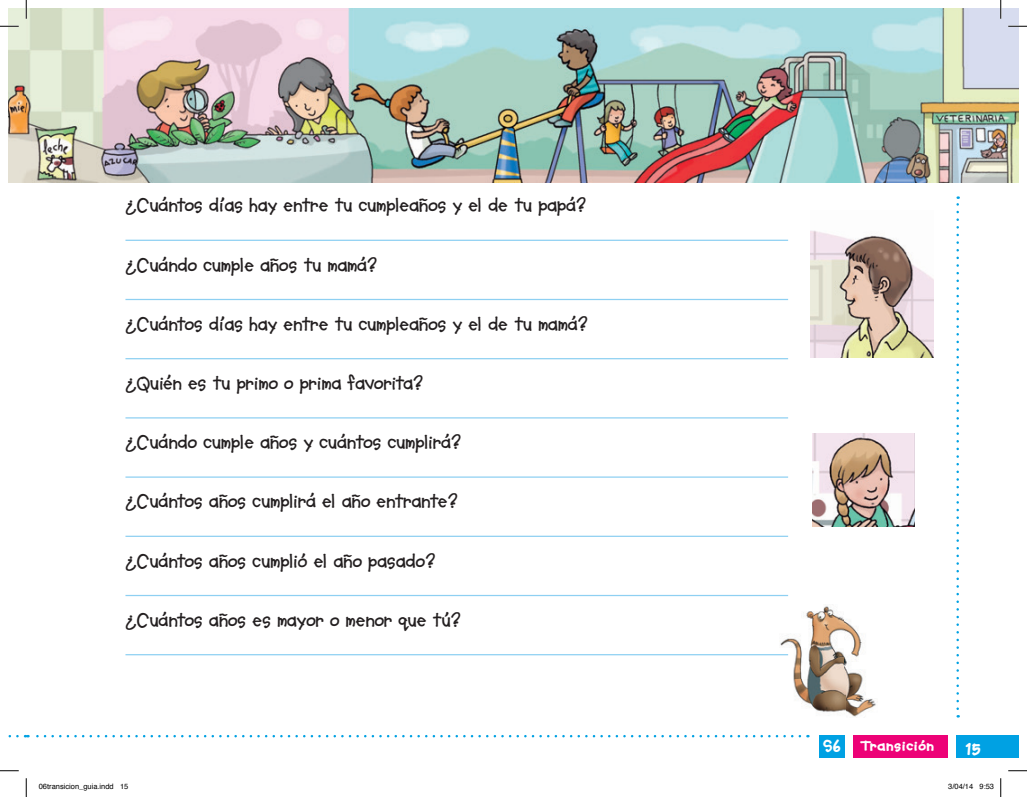
<style>
.page{position:relative;width:1027px;height:797px;background:#fff}
.page>*{position:absolute;margin:0;border:0;box-sizing:border-box;transform-origin:0 0}
.t1{font:700 20px "Soupbone OT";letter-spacing:-.005em;color:#231f20}
.t2{font:800 17.5px "Soupbone OT";color:#fff}
.t3{font:800 15px "Soupbone OT";letter-spacing:.02em;color:#fff;scale:1.1 1}
.t4{font:7.5px "Helvetica";color:#000}
.s1{font-size:17.5px}
</style>
<div class="page">
<img style="left:9px;top:9px;width:1009px;height:173px">
<img style="left:779px;top:606px;width:97px;height:111px">
<div style="left:853px;top:735px;width:95px;height:22px;background:#ed0277"></div>
<div style="left:956px;top:735px;width:62px;height:22px;background:#00a1e3"></div>
<div style="left:819px;top:735px;width:25px;height:22px;background:#00a1e3"></div>
<svg style="left:956px;top:196px;width:3px;height:512px"></svg>
<svg style="left:25px;top:735px;width:775px;height:2px"></svg>
<hr style="left:125px;top:240px;width:663px;height:1px;background:#8ed0f2">
<hr style="left:125px;top:299px;width:663px;height:1px;background:#8ed0f2">
<hr style="left:125px;top:358px;width:663px;height:1px;background:#8ed0f2">
<hr style="left:125px;top:417px;width:663px;height:1px;background:#8ed0f2">
<hr style="left:125px;top:476px;width:663px;height:1px;background:#8ed0f2">
<hr style="left:125px;top:535px;width:663px;height:2px;background:#8ed0f2">
<hr style="left:125px;top:595px;width:663px;height:1px;background:#8ed0f2">
<hr style="left:125px;top:654px;width:663px;height:1px;background:#8ed0f2">
<img style="left:811px;top:230px;width:122px;height:127px">
<img style="left:813px;top:434px;width:102px;height:92px">
<svg style="left:0;top:25px;width:19px;height:2px"></svg>
<svg style="left:1008px;top:25px;width:19px;height:2px"></svg>
<svg style="left:0;top:770px;width:19px;height:1px"></svg>
<svg style="left:1008px;top:770px;width:19px;height:1px"></svg>
<svg style="left:25px;top:0;width:2px;height:19px"></svg>
<svg style="left:25px;top:778px;width:2px;height:19px"></svg>
<svg style="left:1000px;top:0;width:1px;height:19px"></svg>
<svg style="left:1000px;top:778px;width:1px;height:19px"></svg>
<p class="t1" style="left:125px;top:193px;width:463px">¿Cuántos días hay entre tu cumpleaños y el de tu papá?</p>
<p class="t1" style="left:125px;top:253px;width:254px">¿Cuándo cumple años tu mamá?</p>
<p class="t1" style="left:125px;top:312px;width:464px">¿Cuántos días hay entre tu cumpleaños y el de tu mamá?</p>
<p class="t1" style="left:125px;top:371px;width:299px">¿Quién es tu primo o prima favorita?</p>
<p class="t1" style="left:125px;top:430px;width:338px">¿Cuándo cumple años y cuántos cumplirá?</p>
<p class="t1" style="left:125px;top:489px;width:334px">¿Cuántos años cumplirá el año entrante?</p>
<p class="t1" style="left:125px;top:548px;width:312px">¿Cuántos años cumplió el año pasado?</p>
<p class="t1" style="left:125px;top:608px;width:337px">¿Cuántos años es mayor o menor que tú?</p>
<p class="t3" style="left:823px;top:737px;width:103px"><span class="s1">S6</span> Transición</p>
<p class="t2" style="left:965px;top:737px;width:17px">15</p>
<p class="t4" style="left:39px;top:781px;width:91px">06transicion_guia.indd 15</p>
<p class="t4" style="left:948px;top:781px;width:47px">3/04/14 9:53</p>
</div>
